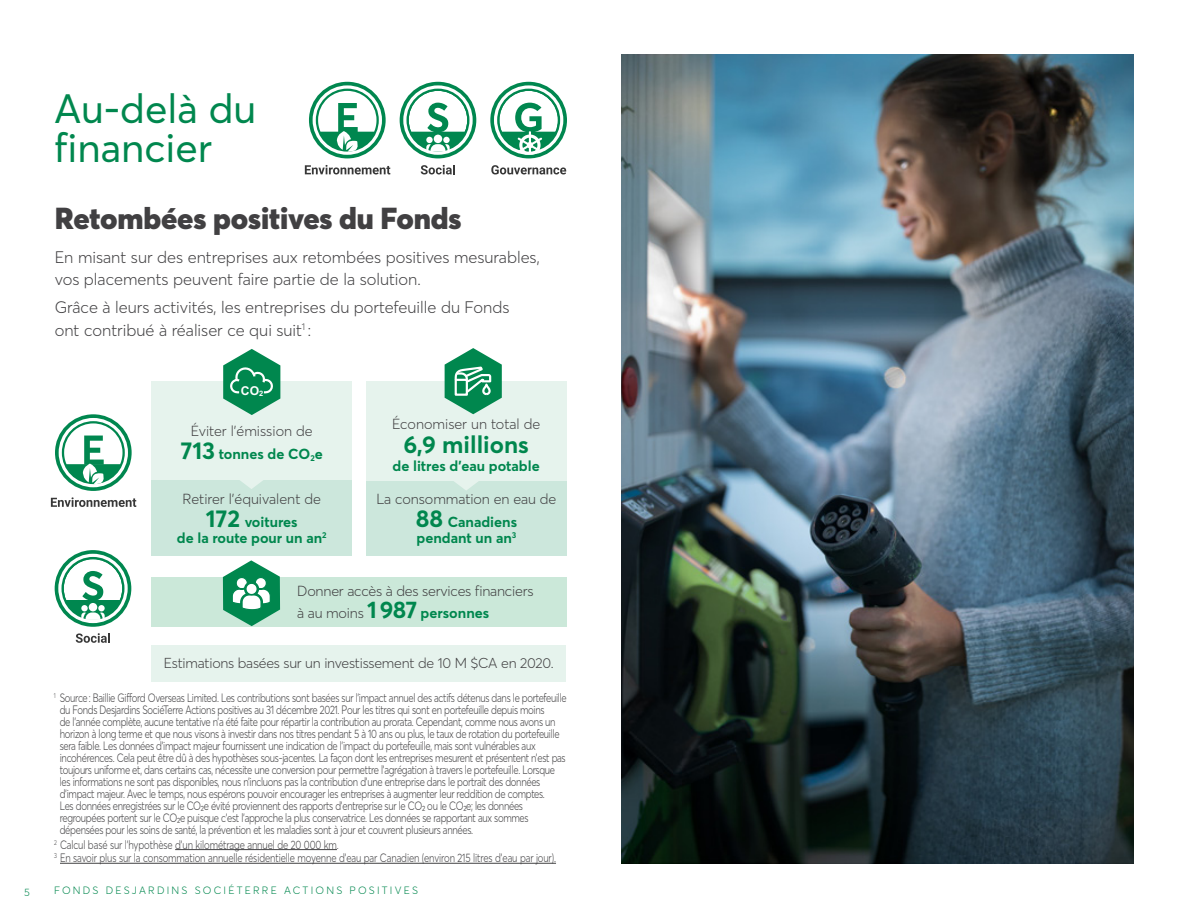
<style>
.page{position:relative;width:1188px;height:918px;background:#fff}
.page>*{position:absolute;margin:0;border:0;box-sizing:border-box;transform-origin:0 0}
.t1{font:40.5px/39px "Desjardins Sans";color:#00874e}
.t2{font:900 30px "Desjardins Sans";letter-spacing:-.005em;color:#414042}
.t3{font:700 24px "Desjardins Sans";color:#00874e}
.t4{font:300 16.5px/21.8px "Desjardins Sans";color:#414042}
.t5{font:300 14.4px/22.5px "Desjardins Sans";letter-spacing:-.005em;color:#414042;text-align:center}
.t6{font:700 14.4px "Desjardins Sans";color:#00874e}
.t7{font:300 14.25px "Desjardins Sans";letter-spacing:-.015em;color:#414042}
.t8{font:700 12.15px "Arial";color:#fff}
.t9{font:300 12px/12px "Desjardins Sans";letter-spacing:-.03em;color:#414042;scale:.8 1}
.t10{font:300 12px "Desjardins Sans";letter-spacing:-.01em;color:#414042;scale:.8 1}
.t11{font:300 10.5px "Desjardins Sans";letter-spacing:.21em;color:#00874e}
.s1{font-size:24px}
.s2{font-weight:700;font-size:24px;color:#00874e}
.s3{font-weight:700;color:#00874e}
.s4{font-weight:700;font-size:23.7px;color:#00874e}
</style>
<div class="page">
<img style="left:310px;top:81px;width:255px;height:76px">
<img style="left:60px;top:414px;width:77px;height:92px">
<img style="left:59px;top:550px;width:73px;height:77px">
<img style="left:621px;top:54px;width:513px;height:810px">
<div style="left:152px;top:476px;width:200px;height:80px;background:#cce7dc"></div>
<div style="left:152px;top:381px;width:200px;height:99px;background:#e6f3ed"></div>
<svg style="left:240px;top:480px;width:23px;height:9px"></svg>
<svg style="left:223px;top:349px;width:57px;height:66px"></svg>
<hr style="left:175px;top:849px;width:162px;height:1px;background:#414042">
<div style="left:366px;top:476px;width:201px;height:80px;background:#cce7dc"></div>
<div style="left:366px;top:381px;width:201px;height:100px;background:#e6f3ed"></div>
<svg style="left:454px;top:481px;width:24px;height:9px"></svg>
<svg style="left:445px;top:348px;width:57px;height:66px"></svg>
<div style="left:152px;top:645px;width:414px;height:37px;background:#e6f3ed"></div>
<hr style="left:60px;top:863px;width:496px;height:1px;background:#414042">
<div style="left:400px;top:82px;width:76px;height:76px;background:#00874f;border-radius:50%"></div>
<svg style="left:403px;top:85px;width:70px;height:70px"></svg>
<svg style="left:406px;top:89px;width:63px;height:63px"></svg>
<svg style="left:421px;top:165px;width:34px;height:9px"></svg>
<svg style="left:409px;top:91px;width:58px;height:61px"></svg>
<svg style="left:309px;top:82px;width:77px;height:76px"></svg>
<svg style="left:313px;top:85px;width:69px;height:70px"></svg>
<svg style="left:316px;top:89px;width:63px;height:63px"></svg>
<svg style="left:305px;top:165px;width:85px;height:9px"></svg>
<svg style="left:318px;top:91px;width:59px;height:61px"></svg>
<svg style="left:490px;top:82px;width:77px;height:76px"></svg>
<svg style="left:494px;top:85px;width:69px;height:70px"></svg>
<div style="left:497px;top:89px;width:63px;height:63px;background:#00874f;border-radius:50%"></div>
<svg style="left:499px;top:91px;width:59px;height:64px"></svg>
<svg style="left:491px;top:165px;width:75px;height:9px"></svg>
<svg style="left:55px;top:414px;width:77px;height:77px"></svg>
<svg style="left:59px;top:418px;width:69px;height:69px"></svg>
<svg style="left:62px;top:421px;width:63px;height:63px"></svg>
<svg style="left:51px;top:497px;width:85px;height:10px"></svg>
<svg style="left:64px;top:423px;width:59px;height:61px"></svg>
<svg style="left:55px;top:550px;width:76px;height:77px"></svg>
<svg style="left:58px;top:554px;width:70px;height:69px"></svg>
<div style="left:62px;top:557px;width:62px;height:63px;background:#00874f;border-radius:50%"></div>
<svg style="left:76px;top:633px;width:34px;height:10px"></svg>
<svg style="left:64px;top:559px;width:58px;height:61px"></svg>
<div style="left:152px;top:577px;width:415px;height:50px;background:#cbe8d9"></div>
<svg style="left:223px;top:560px;width:57px;height:66px"></svg>
<h3 class="t1" style="left:54px;top:89px;width:204px">Au-delà du financier</h3>
<h4 class="t2" style="left:55px;top:199px;width:408px">Retombées positives du Fonds</h4>
<p class="t4" style="left:55px;top:246px;width:487px">En misant sur des entreprises aux retombées positives mesurables, vos placements peuvent faire partie de la solution.</p>
<p class="t4" style="left:55px;top:296px;width:456px;line-height:22.5px">Grâce à leurs activités, les entreprises du portefeuille du Fonds ont contribué à réaliser ce qui suit<sup>1</sup> :</p>
<p class="t8" style="left:241px;top:382px;width:24px">CO<sub>2</sub></p>
<p class="t5" style="left:191px;top:420px;width:123px">Éviter l’émission de</p>
<p class="t6" style="left:181px;top:445px;width:144px"><span class="s1">713</span> tonnes de CO<sub>2</sub>e</p>
<p class="t5" style="left:183px;top:488px;width:140px">Retirer l’équivalent de<br><span class="s2">172</span> <span class="s3">voitures</span></p>
<p class="t6" style="left:177px;top:529px;width:151px">de la route pour un an<sup>2</sup></p>
<p class="t5" style="left:392px;top:413px;width:150px">Économiser un total de</p>
<p class="t3" style="left:403px;top:430px;width:127px">6,9 millions</p>
<p class="t6" style="left:393px;top:457px;width:149px">de litres d’eau potable</p>
<p class="t5" style="left:377px;top:488px;width:181px">La consommation en eau de<br><span class="s2">88</span> <span class="s3">Canadiens</span></p>
<p class="t6" style="left:417px;top:529px;width:101px">pendant un an<sup>3</sup></p>
<p class="t5" style="left:297px;top:579px;width:238px;text-align:left">Donner accès à des services financiers à au moins <span class="s4">1987</span> <span class="s3">personnes</span></p>
<p class="t7" style="left:164px;top:655px;width:391px">Estimations basées sur un investissement de 10 M $CA en 2020.</p>
<p class="t9" style="left:60px;top:692px;width:635px;text-indent:-6px"><sup>1</sup> Source: Baillie Gifford Overseas Limited. Les contributions sont basées sur l’impact annuel des actifs détenus dans le portefeuille du Fonds Desjardins SociéTerre Actions positives au 31 décembre 2021. Pour les titres qui sont en portefeuille depuis moins<br>de l’année complète, aucune tentative n’a été faite pour répartir la contribution au prorata. Cependant, comme nous avons un horizon à long terme et que nous visons à investir dans nos titres pendant 5 à 10 ans ou plus, le taux de rotation du portefeuille sera faible. Les données d’impact majeur fournissent une indication de l’impact du portefeuille, mais sont vulnérables aux incohérences. Cela peut être dû à des hypothèses sous-jacentes. La façon dont les entreprises mesurent et présentent n’est pas toujours uniforme et, dans certains cas, nécessite une conversion pour permettre l’agrégation à travers le portefeuille. Lorsque les informations ne sont pas disponibles, nous n’incluons pas la contribution d’une entreprise dans le portrait des données d’impact majeur. Avec le temps, nous espérons pouvoir encourager les entreprises à augmenter leur reddition de comptes.<br>Les données enregistrées sur le CO2e évité proviennent des rapports d’entreprise sur le CO2 ou le CO2e; les données regroupées portent sur le CO2e puisque c’est l’approche la plus conservatrice. Les données se rapportant aux sommes dépensées pour les soins de santé, la prévention et les maladies sont à jour et couvrent plusieurs années.</p>
<p class="t10" style="left:54px;top:837px;width:358px"><sup>2</sup> Calcul basé sur l’hypothèse d’un kilométrage annuel de 20 000 km.</p>
<p class="t10" style="left:54px;top:851px;width:629px"><sup>3</sup> En savoir plus sur la consommation annuelle résidentielle moyenne d’eau par Canadien (environ 215 litres d’eau par jour).</p>
<p class="t11" style="left:24px;top:886px;width:7px">5</p>
<p class="t11" style="left:54px;top:884px;width:366px">FONDS DESJARDINS SOCIÉTERRE ACTIONS POSITIVES</p>
</div>
